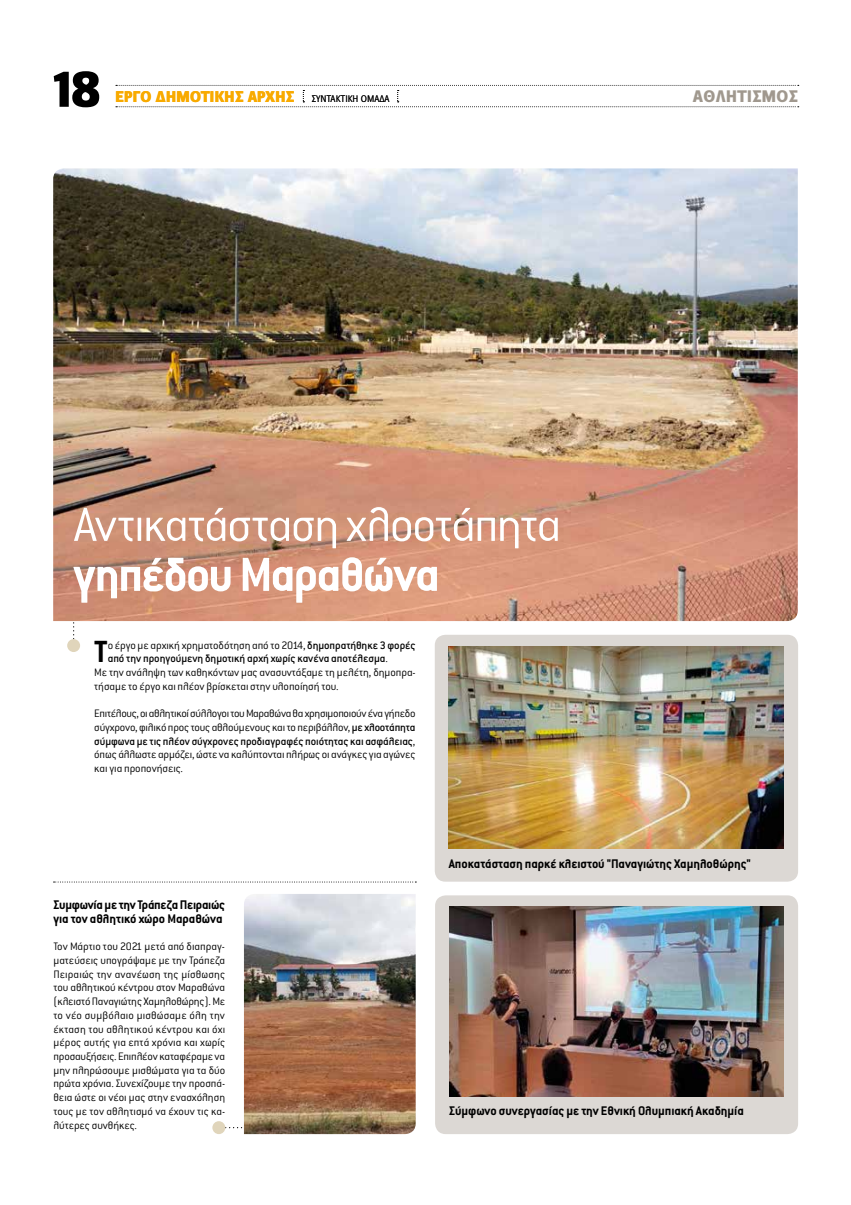
<style>
.page{position:relative;width:851px;height:1205px;background:#fff}
.page>*{position:absolute;margin:0;border:0;box-sizing:border-box;transform-origin:0 0}
.t1{font:800 55px "Zine Sans Dis GR";color:#000}
.t2{font:300 52.5px "Conduit ITC Hel";letter-spacing:-.035em;color:#fff}
.t3{font:700 52.5px "Conduit ITC Hel";letter-spacing:-.03em;color:#fff}
.t4{font:700 33.62px "Conduit ITC Hel";color:#000}
.t5{font:800 17.5px "Zine Sans Dis GR";letter-spacing:.025em;color:#a0988e}
.t6{font:800 16.25px "Zine Sans Dis GR";letter-spacing:.005em;color:#f8aa00}
.t7{font:700 13.75px/13.8px "Conduit ITC Hel";letter-spacing:-.005em;color:#000}
.t8{font:300 11.88px/13.8px "Conduit ITC Hel";letter-spacing:-.005em;color:#000;text-align:justify}
.t9{font:500 11.88px "Conduit ITC Hel";letter-spacing:-.005em;color:#000}
.t10{font:300 10px "Zine Sans Dis GR";color:#000}
.s1{font-weight:500}
.s2{font-weight:300}
</style>
<div class="page">
<svg style="left:116px;top:85px;width:682px;height:22px"></svg>
<svg style="left:73px;top:622px;width:2px;height:17px"></svg>
<div style="left:67px;top:639px;width:13px;height:13px;background:#e0d5bb;border-radius:50%"></div>
<div style="left:212px;top:1121px;width:13px;height:13px;background:#e0d5bb;border-radius:50%"></div>
<img style="left:53px;top:168px;width:744px;height:453px">
<svg style="left:54px;top:881px;width:362px;height:1px"></svg>
<div style="left:435px;top:895px;width:363px;height:239px;background:#dcd8d4;border-radius:11px"></div>
<div style="left:434px;top:635px;width:364px;height:246px;background:#dcd8d4;border-radius:11px"></div>
<img style="left:449px;top:906px;width:334px;height:190px">
<img style="left:244px;top:894px;width:171px;height:240px">
<img style="left:448px;top:646px;width:335px;height:202px">
<h1 class="t1" style="left:53px;top:61px;width:49px">18</h1>
<h3 class="t6" style="left:116px;top:88px;width:180px">ΈΡΓΟ ΔΗΜΟΤΙΚΉΣ ΑΡΧΉΣ</h3>
<p class="t10" style="left:312px;top:94px;width:79px">ΣΥΝΤΑΚΤΙΚΗ ΟΜΑΔΑ</p>
<h3 class="t5" style="left:692px;top:87px;width:106px">ΑΘΛΗΤΙΣΜΟΣ</h3>
<h2 class="t2" style="left:74px;top:498px;width:489px">Αντικατάσταση χλοοτάπητα</h2>
<h2 class="t3" style="left:74px;top:548px;width:368px">γηπέδου Μαραθώνα</h2>
<h3 class="t4" style="left:94px;top:635px;width:15px">Τ</h3>
<p class="t8" style="left:108px;top:638px;width:309px">ο έργο με αρχική χρηματοδότηση από το 2014, <span class="s1">δημοπρατήθηκε 3 φορές</span></p>
<p class="t9" style="left:108px;top:652px;width:281px">από την προηγούμενη δημοτική αρχή χωρίς κανένα αποτέλεσμα<span class="s2">.</span></p>
<p class="t8" style="left:94px;top:666px;width:323px">Με την ανάληψη των καθηκόντων μας ανασυντάξαμε τη μελέτη, δημοπρα-</p>
<p class="t8" style="left:94px;top:679px;width:246px">τήσαμε το έργο και πλέον βρίσκεται στην υλοποίησή του.</p>
<p class="t8" style="left:94px;top:707px;width:323px">Επιτέλους, οι αθλητικοί σύλλογοι του Μαραθώνα θα χρησιμοποιούν ένα γήπεδο σύγχρονο, φιλικό προς τους αθλούμενους και το περιβάλλον, <span class="s1">με χλοοτάπητα σύμφωνα με τις πλέον σύγχρονες προδιαγραφές ποιότητας και ασφάλειας</span>, όπως άλλωστε αρμόζει, ώστε να καλύπτονται πλήρως οι ανάγκες για αγώνες και για προπονήσεις.</p>
<p class="t7" style="left:53px;top:898px;width:173px">Συμφωνία με την Τράπεζα Πειραιώς για τον αθλητικό χώρο Μαραθώνα</p>
<p class="t8" style="left:53px;top:940px;width:173px">Τον Μάρτιο του 2021 μετά από διαπραγ&shy;ματεύσεις υπογράψαμε με την Τράπεζα Πειραιώς την ανανέωση της μίσθωσης του αθλητικού κέντρου στον Μαραθώνα (κλειστό Παναγιώτης Χαμηλοθώρης). Με το νέο συμβόλαιο μισθώσαμε όλη την έκταση του αθλητικού κέντρου και όχι μέρος αυτής για επτά χρόνια και χωρίς προσαυξήσεις. Επιπλέον καταφέραμε να μην πληρώσουμε μισθώματα για τα δύο πρώτα χρόνια. Συνεχίζουμε την προσπά&shy;θεια ώστε οι νέοι μας στην ενασχόληση τους με τον αθλητισμό να έχουν τις κα&shy;λύτερες συνθήκες.</p>
<p class="t7" style="left:448px;top:857px;width:304px">Αποκατάσταση παρκέ κλειστού "Παναγιώτης Χαμηλοθώρης"</p>
<p class="t7" style="left:449px;top:1104px;width:296px">Σύμφωνο συνεργασίας με την Εθνική Ολυμπιακή Ακαδημία</p>
</div>
